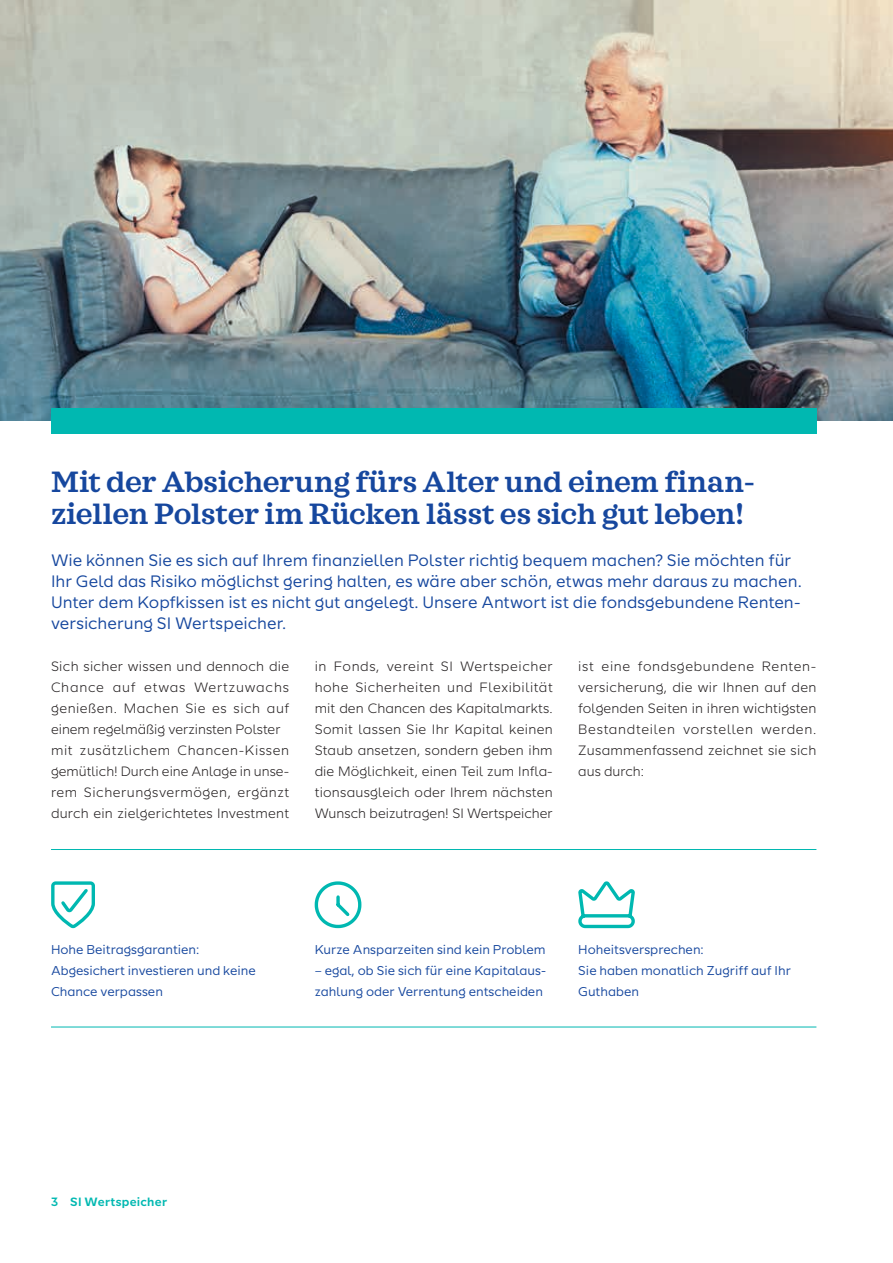
<style>
.page{position:relative;width:893px;height:1263px;background:#fff}
.page>*{position:absolute;margin:0;border:0;box-sizing:border-box;transform-origin:0 0}
.t1{font:600 30px/31.5px "SI Serif";letter-spacing:-.01em;color:#16479e}
.t2{font:16.5px/21px "SI Sans";color:#16479e}
.t3{font:300 13.5px/21px "SI Sans";letter-spacing:.015em;color:#231f20;text-align:justify}
.t4{font:12.75px/21px "SI Sans";color:#16479e}
.t5{font:600 12px "SI Sans";letter-spacing:.02em;color:#00b8b1}
</style>
<div class="page">
<svg style="left:51px;top:881px;width:44px;height:48px"></svg>
<svg style="left:578px;top:881px;width:57px;height:48px"></svg>
<svg style="left:314px;top:881px;width:48px;height:48px"></svg>
<img style="left:0;top:0;width:893px;height:421px">
<div style="left:51px;top:408px;width:765px;height:26px;background:#00b8b1"></div>
<hr style="left:51px;top:849px;width:765px;height:1px;background:#00b8b1">
<hr style="left:51px;top:1027px;width:765px;height:1px;background:#00b8b1">
<h1 class="t1" style="left:51px;top:466px;width:706px">Mit der Absicherung fürs Alter und einem finan&shy;ziellen Polster im Rücken lässt es sich gut leben!</h1>
<p class="t2" style="left:51px;top:548px;width:752px">Wie können Sie es sich auf Ihrem finanziellen Polster richtig bequem machen? Sie möchten für Ihr Geld das Risiko möglichst gering halten, es wäre aber schön, etwas mehr daraus zu machen.<br>Unter dem Kopfkissen ist es nicht gut angelegt. Unsere Antwort ist die fondsgebundene Renten&shy;versicherung SI Wertspeicher.</p>
<p class="t3" style="left:315px;top:654px;width:240px">in Fonds, vereint SI Wertspeicher hohe Sicherheiten und Flexibilität mit den Chancen des Kapitalmarkts.<br>Somit lassen Sie Ihr Kapital keinen Staub ansetzen, sondern geben ihm die Möglichkeit, einen Teil zum Infla&shy;tionsausgleich oder Ihrem nächsten Wunsch beizutragen! SI Wertspeicher</p>
<p class="t3" style="left:578px;top:654px;width:240px">ist eine fondsgebundene Renten&shy;versicherung, die wir Ihnen auf den folgenden Seiten in ihren wichtigsten Bestandteilen vorstellen werden.<br>Zusammenfassend zeichnet sie sich aus durch:</p>
<p class="t3" style="left:51px;top:654px;width:240px;text-align:left">Sich sicher wissen und dennoch die Chance auf etwas Wertzuwachs genießen. Machen Sie es sich auf einem regelmäßig verzinsten Polster mit zusätzlichem Chancen-Kissen gemütlich! Durch eine Anlage in unse&shy;rem Sicherungsvermögen, ergänzt durch ein zielgerichtetes Investment</p>
<p class="t4" style="left:51px;top:938px;width:206px">Hohe Beitragsgarantien:<br>Abgesichert investieren und keine<br>Chance verpassen</p>
<p class="t4" style="left:315px;top:938px;width:233px">Kurze Ansparzeiten sind kein Problem</p>
<p class="t4" style="left:315px;top:959px;width:233px">– egal, ob Sie sich für eine Kapitalaus&shy;zahlung oder Verrentung entscheiden</p>
<p class="t4" style="left:578px;top:938px;width:214px">Hoheitsversprechen:<br>Sie haben monatlich Zugriff auf Ihr<br>Guthaben</p>
<p class="t5" style="left:51px;top:1193px;width:118px">3 SI Wertspeicher</p>
</div>
